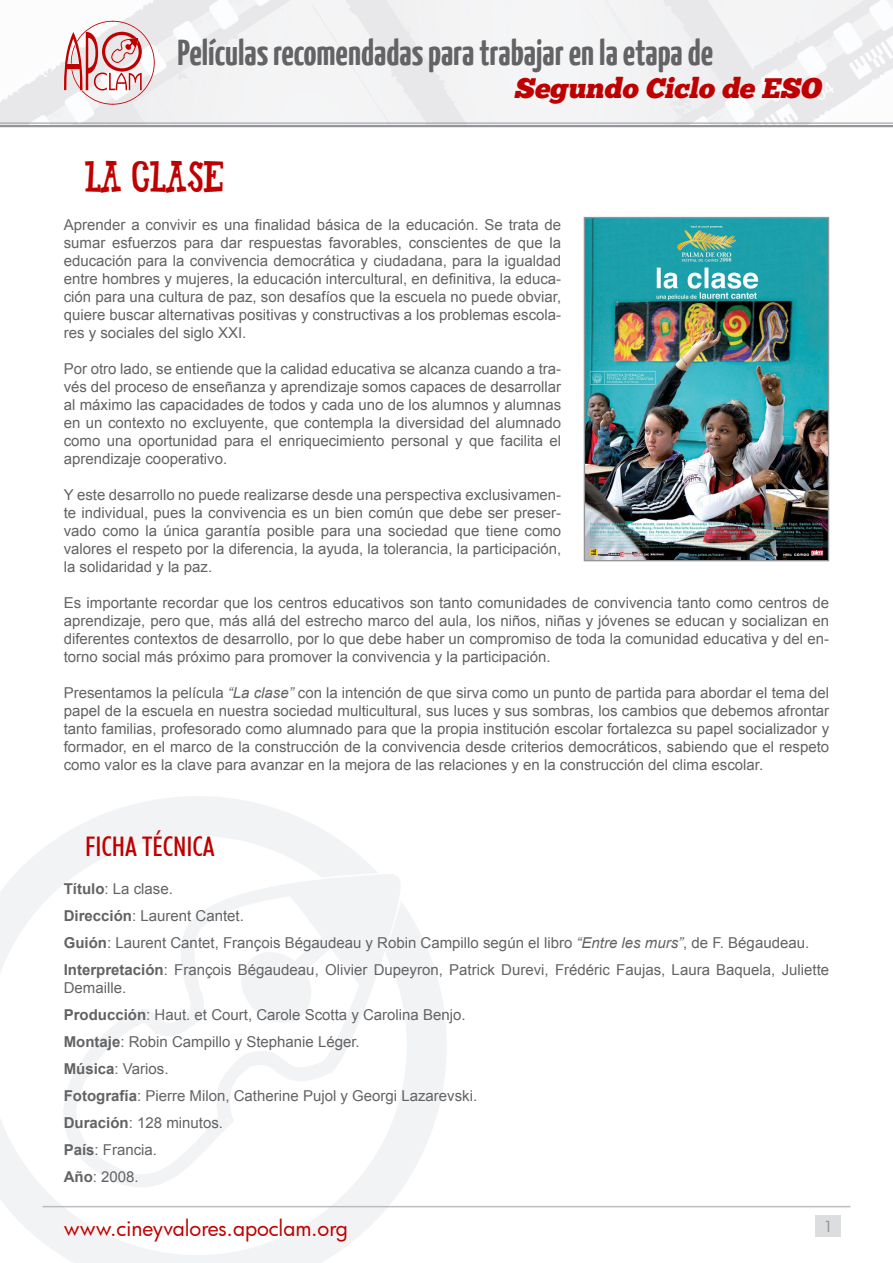
<style>
.page{position:relative;width:893px;height:1263px;background:#fff}
.page>*{position:absolute;margin:0;border:0;box-sizing:border-box;transform-origin:0 0}
.t1{font:700 36px "Yanone Kaffeesatz";color:#636366}
.t2{font:30px "Alan Font Regular";color:#bf0000}
.t3{font:italic 28.2px "Chunk Five";color:#bf0000}
.t4{font:500 condensed 27px "Futura BT";color:#bf0000}
.t5{font:21px "Futura";color:#bf0000}
.t6{font:15px/18px "Arial";color:#636366;text-align:justify}
.t7{font:500 15px "Futura";color:#939598}
.s1{font-style:italic}
.s2{font-weight:700}
</style>
<div class="page">
<svg style="left:0;top:796px;width:447px;height:467px"></svg>
<svg style="left:60px;top:872px;width:345px;height:329px"></svg>
<svg style="left:62px;top:874px;width:339px;height:323px"></svg>
<svg style="left:236px;top:881px;width:163px;height:145px"></svg>
<svg style="left:0;top:123px;width:893px;height:5px"></svg>
<svg style="left:0;top:0;width:893px;height:123px"></svg>
<svg style="left:64px;top:21px;width:91px;height:84px"></svg>
<hr style="left:43px;top:1206px;width:807px;height:1px;background:#bcbdc0">
<div style="left:815px;top:1215px;width:26px;height:22px;background:#dcdddf"></div>
<img style="left:586px;top:219px;width:241px;height:340px">
<div style="left:584px;top:217px;width:245px;height:344px;border:1px solid #939598"></div>
<h1 class="t1" style="left:178px;top:30px;width:537px">Películas recomendadas para trabajar en la etapa de</h1>
<h3 class="t3" style="left:514px;top:71px;width:314px">Segundo Ciclo de ESO</h3>
<h2 class="t2" style="left:85px;top:157px;width:141px">LA CLASE</h2>
<p class="t6" style="left:64px;top:215px;width:499px">Aprender a convivir es una finalidad básica de la educación. Se trata de sumar esfuerzos para dar respuestas favorables, conscientes de que la educación para la convivencia democrática y ciudadana, para la igualdad entre hombres y mujeres, la educación intercultural, en definitiva, la educa&shy;ción para una cultura de paz, son desafíos que la escuela no puede obviar, quiere buscar alternativas positivas y constructivas a los problemas escola&shy;res y sociales del siglo XXI.</p>
<p class="t6" style="left:64px;top:359px;width:499px">Por otro lado, se entiende que la calidad educativa se alcanza cuando a tra&shy;vés del proceso de enseñanza y aprendizaje somos capaces de desarrollar al máximo las capacidades de todos y cada uno de los alumnos y alumnas en un contexto no excluyente, que contempla la diversidad del alumnado como una oportunidad para el enriquecimiento personal y que facilita el aprendizaje cooperativo.</p>
<p class="t6" style="left:64px;top:485px;width:499px">Y este desarrollo no puede realizarse desde una perspectiva exclusivamen&shy;te individual, pues la convivencia es un bien común que debe ser preser&shy;vado como la única garantía posible para una sociedad que tiene como valores el respeto por la diferencia, la ayuda, la tolerancia, la participación, la solidaridad y la paz.</p>
<p class="t6" style="left:64px;top:593px;width:767px">Es importante recordar que los centros educativos son tanto comunidades de convivencia tanto como centros de aprendizaje, pero que, más allá del estrecho marco del aula, los niños, niñas y jóvenes se educan y socializan en diferentes contextos de desarrollo, por lo que debe haber un compromiso de toda la comunidad educativa y del en&shy;torno social más próximo para promover la convivencia y la participación.</p>
<p class="t6" style="left:64px;top:683px;width:767px">Presentamos la película <span class="s1">“La clase”</span> con la intención de que sirva como un punto de partida para abordar el tema del papel de la escuela en nuestra sociedad multicultural, sus luces y sus sombras, los cambios que debemos afrontar tanto familias, profesorado como alumnado para que la propia institución escolar fortalezca su papel socializador y formador, en el marco de la construcción de la convivencia desde criterios democráticos, sabiendo que el respeto como valor es la clave para avanzar en la mejora de las relaciones y en la construcción del clima escolar.</p>
<h3 class="t4" style="left:85px;top:830px;width:131px">FICHA TÉCNICA</h3>
<p class="t6" style="left:64px;top:875px;width:767px;line-height:27px;text-align:left"><span class="s2">Título</span>: La clase.<br><span class="s2">Dirección</span>: Laurent Cantet.<br><span class="s2">Guión</span>: Laurent Cantet, François Bégaudeau y Robin Campillo según el libro <span class="s1">“Entre les murs”</span>, de F. Bégaudeau.<br><span class="s2">Interpretación</span>: François Bégaudeau, Olivier Dupeyron, Patrick Durevi, Frédéric Faujas, Laura Baquela, Juliette</p>
<p class="t6" style="left:64px;top:974px;width:415px;line-height:27px;text-align:left">Demaille.<br><span class="s2">Producción</span>: Haut. et Court, Carole Scotta y Carolina Benjo.<br><span class="s2">Montaje</span>: Robin Campillo y Stephanie Léger.<br><span class="s2">Música</span>: Varios.<br><span class="s2">Fotografía</span>: Pierre Milon, Catherine Pujol y Georgi Lazarevski.<br><span class="s2">Duración</span>: 128 minutos.<br><span class="s2">País</span>: Francia.<br><span class="s2">Año</span>: 2008.</p>
<h3 class="t5" style="left:64px;top:1214px;width:286px">www.cineyvalores.apoclam.org</h3>
<p class="t7" style="left:824px;top:1216px;width:10px">1</p>
</div>
